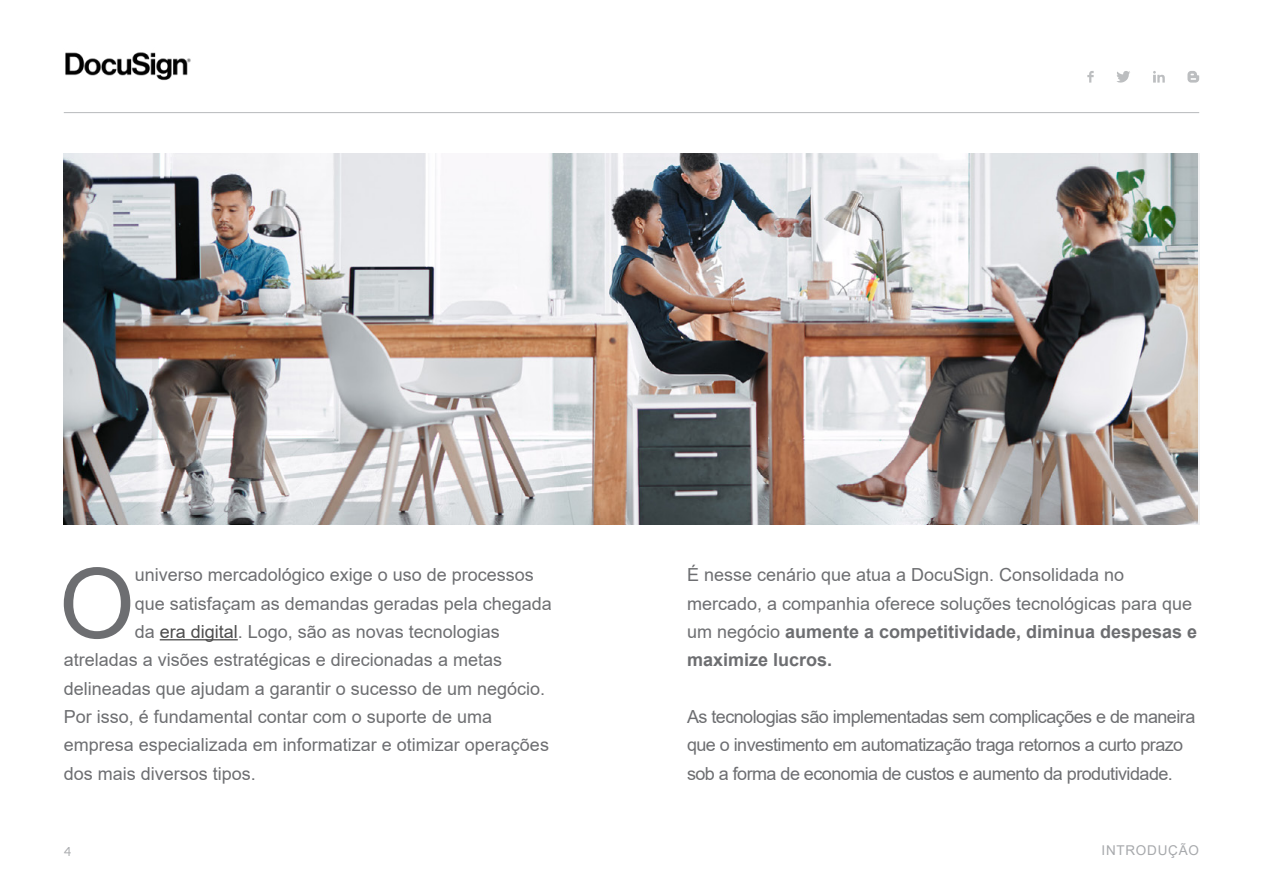
<style>
.page{position:relative;width:1263px;height:893px;background:#fff}
.page>*{position:absolute;margin:0;border:0;box-sizing:border-box;transform-origin:0 0}
.P_Capitular{font:97.2px "Arial";color:#6d6e71}
.P_Capitular-2{font:18px/28.3px "Arial";color:#6d6e71}
.P_Capitular-3{font:18px/28.3px "Arial";letter-spacing:-.03em;color:#6d6e71}
.t1{font:13.5px "Arial";letter-spacing:.055em;color:#a7a9ac}
.t2{font:13.5px "Maven Pro";color:#a7a9ac}
.s1{color:#4d4d4d}
.s2{font-weight:700}
</style>
<div class="page">
<hr style="left:64px;top:112px;width:1135px;height:1px;background:#bcbec0">
<svg style="left:1087px;top:71px;width:7px;height:12px"></svg>
<svg style="left:1117px;top:71px;width:13px;height:12px"></svg>
<svg style="left:1153px;top:71px;width:12px;height:12px"></svg>
<svg style="left:1187px;top:71px;width:12px;height:12px"></svg>
<img style="left:65px;top:52px;width:126px;height:29px">
<img style="left:64px;top:153px;width:1133px;height:371px">
<hr style="left:160px;top:639px;width:78px;height:1px;background:#4d4d4d">
<p class="P_Capitular" style="left:59px;top:537px;width:77px">O</p>
<p class="P_Capitular-2" style="left:135px;top:561px;width:401px">universo mercadológico exige o uso de processos</p>
<p class="P_Capitular-2" style="left:135px;top:589px;width:419px">que satisfaçam as demandas geradas pela chegada</p>
<p class="P_Capitular-2" style="left:135px;top:617px;width:367px">da <span class="s1">era digital</span>. Logo, são as novas tecnologias</p>
<p class="P_Capitular-2" style="left:64px;top:646px;width:440px">atreladas a visões estratégicas e direcionadas a metas</p>
<p class="P_Capitular-2" style="left:64px;top:674px;width:483px">delineadas que ajudam a garantir o sucesso de um negócio.</p>
<p class="P_Capitular-2" style="left:64px;top:702px;width:430px">Por isso, é fundamental contar com o suporte de uma</p>
<p class="P_Capitular-2" style="left:64px;top:731px;width:487px">empresa especializada em informatizar e otimizar operações</p>
<p class="P_Capitular-2" style="left:64px;top:759px;width:194px">dos mais diversos tipos.</p>
<p class="P_Capitular-2" style="left:687px;top:561px;width:512px">É nesse cenário que atua a DocuSign. Consolidada no mercado, a companhia oferece soluções tecnológicas para que um negócio <span class="s2">aumente a competitividade, diminua despesas e maximize lucros.</span></p>
<p class="P_Capitular-3" style="left:687px;top:702px;width:510px">As tecnologias são implementadas sem complicações e de maneira que o investimento em automatização traga retornos a curto prazo sob a forma de economia de custos e aumento da produtividade.</p>
<p class="t2" style="left:64px;top:843px;width:9px">4</p>
<p class="t1" style="left:1101px;top:841px;width:99px">INTRODUÇÃO</p>
</div>
